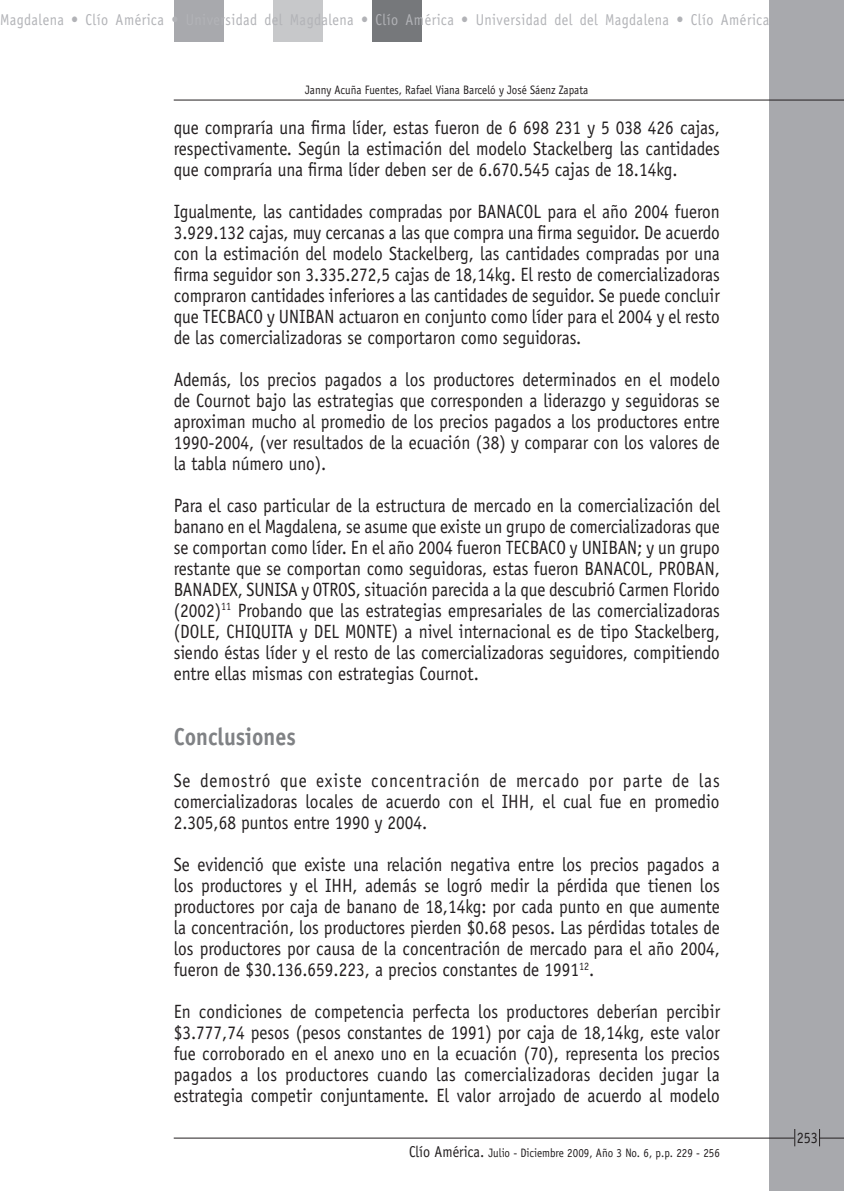
<style>
.page{position:relative;width:844px;height:1191px;background:#fff}
.page>*{position:absolute;margin:0;border:0;box-sizing:border-box;transform-origin:0 0}
.t1{font:700 24.5px "Officina Sans";color:#808285;scale:.9 1}
.t2{font:19.25px/21px "Officina Sans";color:#231f20;text-align:justify;scale:.9 1}
.t3{font:15.75px "Officina Sans";letter-spacing:.035em;color:#b2b3b7;scale:.9 1}
.t4{font:15.75px "Officina Sans";color:#231f20;scale:.9 1}
.t5{font:12.25px "Officina Sans";color:#231f20;scale:.9 1}
.s1{font-size:15.75px}
</style>
<div class="page">
<div style="left:769px;top:0;width:74px;height:1191px;background:#a8a9ad"></div>
<div style="left:174px;top:0;width:49px;height:41px;background:#a8a9ad"></div>
<div style="left:372px;top:0;width:50px;height:41px;background:#76787b"></div>
<div style="left:273px;top:0;width:49px;height:41px;background:#c7c8ca"></div>
<hr style="left:174px;top:1137px;width:620px;height:1px;background:#231f20">
<svg style="left:794px;top:1129px;width:1px;height:17px"></svg>
<svg style="left:819px;top:1129px;width:24px;height:17px"></svg>
<hr style="left:174px;top:100px;width:669px;height:1px;background:#231f20">
<p class="t3" style="left:0;top:11px;width:856px">Magdalena • Clío América • Universidad del Magdalena • Clío América • Universidad del del Magdalena • Clío América</p>
<p class="t5" style="left:305px;top:82px;width:316px">Janny Acuña Fuentes, Rafael Viana Barceló y José Sáenz Zapata</p>
<p class="t2" style="left:174px;top:117px;width:608px">que compraría una firma líder, estas fueron de 6 698 231 y 5 038 426 cajas, respectivamente. Según la estimación del modelo Stackelberg las cantidades que compraría una firma líder deben ser de 6.670.545 cajas de 18.14kg.</p>
<p class="t2" style="left:174px;top:201px;width:608px">Igualmente, las cantidades compradas por BANACOL para el año 2004 fueron 3.929.132 cajas, muy cercanas a las que compra una firma seguidor. De acuerdo con la estimación del modelo Stackelberg, las cantidades compradas por una firma seguidor son 3.335.272,5 cajas de 18,14kg. El resto de comercializadoras compraron cantidades inferiores a las cantidades de seguidor. Se puede concluir que TECBACO y UNIBAN actuaron en conjunto como líder para el 2004 y el resto de las comercializadoras se comportaron como seguidoras.</p>
<p class="t2" style="left:174px;top:369px;width:608px">Además, los precios pagados a los productores determinados en el modelo de Cournot bajo las estrategias que corresponden a liderazgo y seguidoras se aproximan mucho al promedio de los precios pagados a los productores entre 1990-2004, (ver resultados de la ecuación (38) y comparar con los valores de la tabla número uno).</p>
<p class="t2" style="left:174px;top:495px;width:608px">Para el caso particular de la estructura de mercado en la comercialización del banano en el Magdalena, se asume que existe un grupo de comercializadoras que se comportan como líder. En el año 2004 fueron TECBACO y UNIBAN; y un grupo restante que se comportan como seguidoras, estas fueron BANACOL, PROBAN, BANADEX, SUNISA y OTROS, situación parecida a la que descubrió Carmen Florido (2002)<sup>11</sup> Probando que las estrategias empresariales de las comercializadoras (DOLE, CHIQUITA y DEL MONTE) a nivel internacional es de tipo Stackelberg, siendo éstas líder y el resto de las comercializadoras seguidores, compitiendo entre ellas mismas con estrategias Cournot.</p>
<p class="t1" style="left:174px;top:721px;width:137px">Conclusiones</p>
<p class="t2" style="left:174px;top:770px;width:608px">Se demostró que existe concentración de mercado por parte de las comercializadoras locales de acuerdo con el IHH, el cual fue en promedio 2.305,68 puntos entre 1990 y 2004.</p>
<p class="t2" style="left:174px;top:854px;width:608px">Se evidenció que existe una relación negativa entre los precios pagados a los productores y el IHH, además se logró medir la pérdida que tienen los productores por caja de banano de 18,14kg: por cada punto en que aumente la concentración, los productores pierden $0.68 pesos. Las pérdidas totales de los productores por causa de la concentración de mercado para el año 2004, fueron de $30.136.659.223, a precios constantes de 1991<sup>12</sup>.</p>
<p class="t2" style="left:174px;top:1001px;width:608px">En condiciones de competencia perfecta los productores deberían percibir $3.777,74 pesos (pesos constantes de 1991) por caja de 18,14kg, este valor fue corroborado en el anexo uno en la ecuación (70), representa los precios pagados a los productores cuando las comercializadoras deciden jugar la estrategia competir conjuntamente. El valor arrojado de acuerdo al modelo</p>
<p class="t5" style="left:409px;top:1145px;width:347px"><span class="s1">Clío América.</span> Julio - Diciembre 2009, Año 3 No. 6, p.p. 229 - 256</p>
<p class="t4" style="left:796px;top:1128px;width:25px">253</p>
</div>
